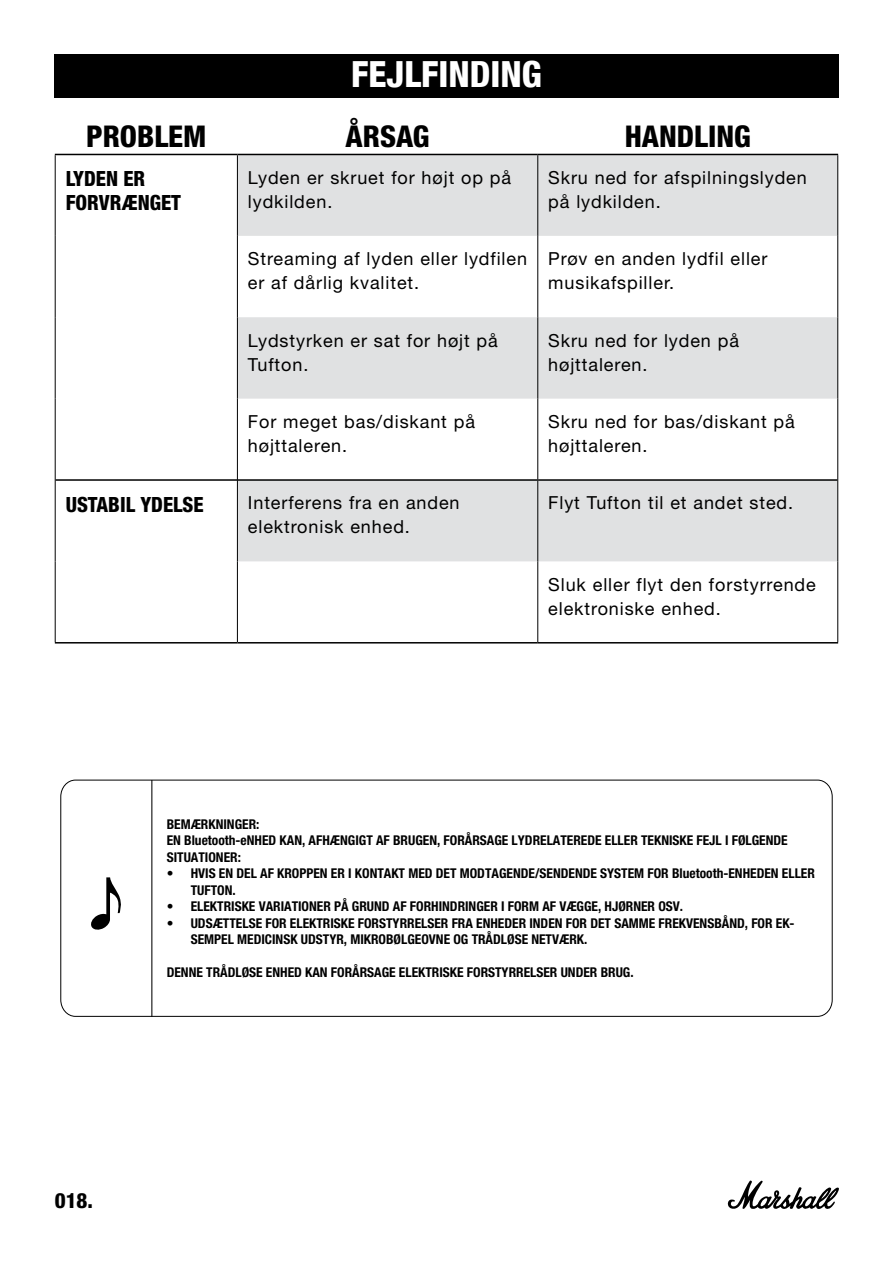
<style>
.page{position:relative;width:893px;height:1263px;background:#fff}
.page>*{position:absolute;margin:0;border:0;box-sizing:border-box;transform-origin:0 0}
.t1{font:800 condensed 36px "Helvetica Neue LT Com";color:#fff}
.t2{font:800 condensed 30px "Helvetica Neue LT Std";color:#000}
.t3{font:800 condensed 21px/24px "Helvetica Neue LT Std";color:#000}
.t4{font:18px/24px "Helvetica Neue LT Std";letter-spacing:.05em;color:#000}
.t5{font:700 condensed 13.5px/16.5px "Helvetica Neue LT Std";color:#000}
</style>
<div class="page">
<svg style="left:727px;top:1180px;width:112px;height:29px"></svg>
<div style="left:54px;top:54px;width:785px;height:44px;background:#000"></div>
<svg style="left:238px;top:155px;width:599px;height:406px;fill:#e0e1e2"></svg>
<hr style="left:56px;top:479px;width:181px;height:2px;background:#000">
<hr style="left:55px;top:642px;width:182px;height:1px;background:#000">
<hr style="left:55px;top:154px;width:182px;height:1px;background:#000">
<hr style="left:237px;top:154px;width:301px;height:1px;background:#000">
<hr style="left:538px;top:154px;width:300px;height:1px;background:#000">
<hr style="left:238px;top:479px;width:299px;height:2px;background:#000">
<hr style="left:538px;top:479px;width:299px;height:2px;background:#000">
<hr style="left:237px;top:642px;width:301px;height:1px;background:#000">
<hr style="left:538px;top:642px;width:300px;height:1px;background:#000">
<hr style="left:55px;top:155px;width:1px;height:81px;background:#000">
<hr style="left:55px;top:236px;width:1px;height:81px;background:#000">
<hr style="left:55px;top:317px;width:1px;height:82px;background:#000">
<hr style="left:55px;top:399px;width:1px;height:81px;background:#000">
<hr style="left:55px;top:480px;width:1px;height:81px;background:#000">
<hr style="left:55px;top:561px;width:1px;height:81px;background:#000">
<hr style="left:237px;top:155px;width:1px;height:81px;background:#000">
<hr style="left:537px;top:155px;width:1px;height:81px;background:#000">
<hr style="left:837px;top:155px;width:1px;height:81px;background:#000">
<hr style="left:237px;top:236px;width:1px;height:81px;background:#000">
<hr style="left:537px;top:236px;width:1px;height:81px;background:#000">
<hr style="left:837px;top:236px;width:1px;height:81px;background:#000">
<hr style="left:237px;top:317px;width:1px;height:82px;background:#000">
<hr style="left:537px;top:317px;width:1px;height:82px;background:#000">
<hr style="left:837px;top:317px;width:1px;height:82px;background:#000">
<hr style="left:237px;top:399px;width:1px;height:81px;background:#000">
<hr style="left:537px;top:399px;width:1px;height:81px;background:#000">
<hr style="left:837px;top:399px;width:1px;height:81px;background:#000">
<hr style="left:237px;top:480px;width:1px;height:81px;background:#000">
<hr style="left:537px;top:480px;width:1px;height:81px;background:#000">
<hr style="left:837px;top:480px;width:1px;height:81px;background:#000">
<hr style="left:237px;top:561px;width:1px;height:81px;background:#000">
<hr style="left:537px;top:561px;width:1px;height:81px;background:#000">
<hr style="left:837px;top:561px;width:1px;height:81px;background:#000">
<svg style="left:60px;top:779px;width:773px;height:238px"></svg>
<svg style="left:90px;top:877px;width:33px;height:54px"></svg>
<hr style="left:151px;top:780px;width:1px;height:237px;background:#000">
<h1 class="t1" style="left:351px;top:52px;width:192px">FEJLFINDING</h1>
<h2 class="t2" style="left:86px;top:117px;width:122px">PROBLEM</h2>
<h2 class="t2" style="left:346px;top:117px;width:85px">ÅRSAG</h2>
<h2 class="t2" style="left:625px;top:117px;width:128px">HANDLING</h2>
<h3 class="t3" style="left:66px;top:166px;width:117px">LYDEN ER<br>FORVRÆNGET</h3>
<h3 class="t4" style="left:248px;top:165px;width:265px">Lyden er skruet for højt op på lydkilden.</h3>
<h3 class="t4" style="left:548px;top:165px;width:260px">Skru ned for afspilningslyden på lydkilden.</h3>
<h3 class="t4" style="left:248px;top:247px;width:281px">Streaming af lyden eller lydfilen er af dårlig kvalitet.</h3>
<h3 class="t4" style="left:548px;top:247px;width:221px">Prøv en anden lydfil eller musikafspiller.</h3>
<h3 class="t4" style="left:248px;top:328px;width:251px">Lydstyrken er sat for højt på<br>Tufton.</h3>
<h3 class="t4" style="left:548px;top:328px;width:192px">Skru ned for lyden på højttaleren.</h3>
<h3 class="t4" style="left:248px;top:409px;width:229px">For meget bas/diskant på højttaleren.</h3>
<h3 class="t4" style="left:548px;top:409px;width:248px">Skru ned for bas/diskant på højttaleren.</h3>
<h3 class="t3" style="left:66px;top:492px;width:140px">USTABIL YDELSE</h3>
<h3 class="t4" style="left:248px;top:491px;width:213px">Interferens fra en anden elektronisk enhed.</h3>
<h3 class="t4" style="left:548px;top:491px;width:246px">Flyt Tufton til et andet sted.</h3>
<h3 class="t4" style="left:548px;top:572px;width:269px">Sluk eller flyt den forstyrrende elektroniske enhed.</h3>
<p class="t5" style="left:167px;top:815px;width:623px">BEMÆRKNINGER:<br>EN Bluetooth-eNHED KAN, AFHÆNGIGT AF BRUGEN, FORÅRSAGE LYDRELATEREDE ELLER TEKNISKE FEJL I FØLGENDE<br>SITUATIONER:</p>
<p class="t5" style="left:191px;top:865px;width:626px;text-indent:-24px">• HVIS EN DEL AF KROPPEN ER I KONTAKT MED DET MODTAGENDE/SENDENDE SYSTEM FOR Bluetooth-ENHEDEN ELLER<br>TUFTON.</p>
<p class="t5" style="left:167px;top:898px;width:518px">• ELEKTRISKE VARIATIONER PÅ GRUND AF FORHINDRINGER I FORM AF VÆGGE, HJØRNER OSV.</p>
<p class="t5" style="left:191px;top:914px;width:605px;text-indent:-24px">• UDSÆTTELSE FOR ELEKTRISKE FORSTYRRELSER FRA ENHEDER INDEN FOR DET SAMME FREKVENSBÅND, FOR EK-<br>SEMPEL MEDICINSK UDSTYR, MIKROBØLGEOVNE OG TRÅDLØSE NETVÆRK.</p>
<p class="t5" style="left:167px;top:964px;width:468px">DENNE TRÅDLØSE ENHED KAN FORÅRSAGE ELEKTRISKE FORSTYRRELSER UNDER BRUG.</p>
<h3 class="t3" style="left:55px;top:1188px;width:40px">018.</h3>
</div>
